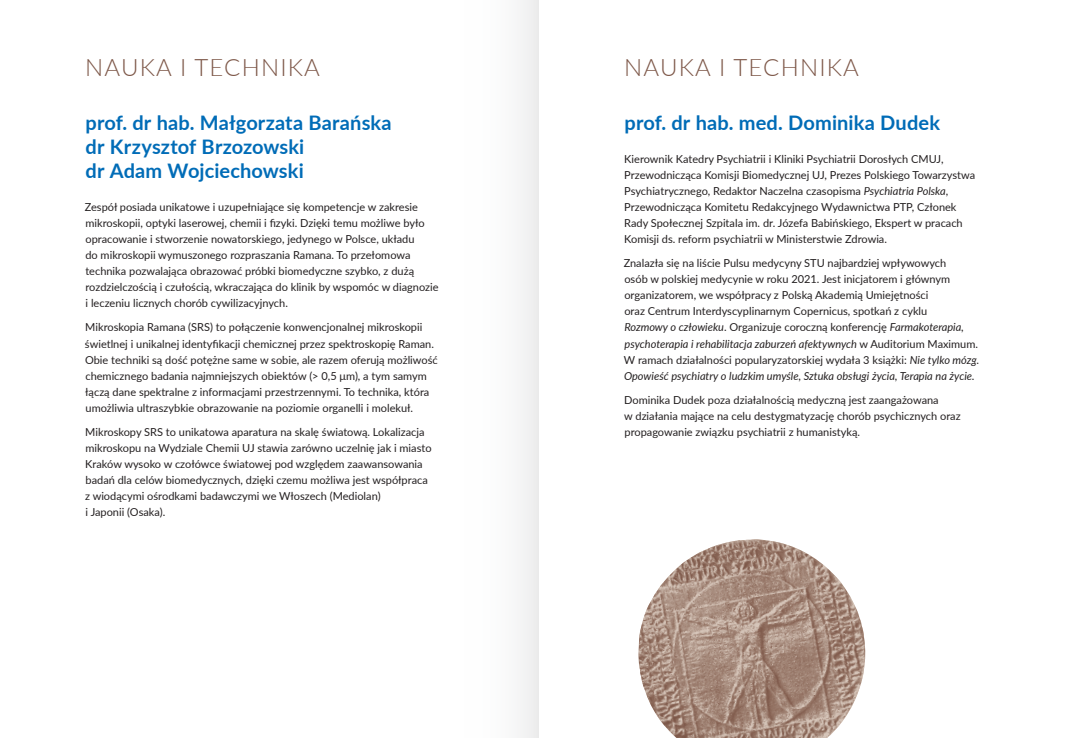
<style>
.page{position:relative;width:1078px;height:738px;background:#fff}
.page>*{position:absolute;margin:0;border:0;box-sizing:border-box;transform-origin:0 0}
.t1{font:300 24px "Lato";letter-spacing:.05em;color:#7d5748}
.t2{font:700 20px/24px "Lato";letter-spacing:.01em;color:#006cb7}
.t3{font:11px/16px "Lato";color:#231f20}
.s1{font-style:italic}
</style>
<div class="page">
<img style="left:638px;top:539px;width:227px;height:198px">
<div style="left:454px;top:0;width:85px;height:737px;background:linear-gradient(to right,#fff,#f0f0f1)"></div>
<h1 class="t1" style="left:85px;top:51px;width:236px">NAUKA I TECHNIKA</h1>
<h1 class="t1" style="left:624px;top:51px;width:236px">NAUKA I TECHNIKA</h1>
<h2 class="t2" style="left:624px;top:109px;width:317px">prof. dr hab. med. Dominika Dudek</h2>
<p class="t3" style="left:624px;top:150px;width:352px">Kierownik Katedry Psychiatrii i Kliniki Psychiatrii Dorosłych CMUJ, Przewodnicząca Komisji Biomedycznej UJ, Prezes Polskiego Towarzystwa Psychiatrycznego, Redaktor Naczelna czasopisma <span class="s1">Psychiatria Polska</span>, Przewodnicząca Komitetu Redakcyjnego Wydawnictwa PTP, Członek Rady Społecznej Szpitala im. dr. Józefa Babińskiego, Ekspert w pracach Komisji ds. reform psychiatrii w Ministerstwie Zdrowia.</p>
<p class="t3" style="left:623px;top:255px;width:357px">Znalazła się na liście Pulsu medycyny STU najbardziej wpływowych<br>osób w polskiej medycynie w roku 2021. Jest inicjatorem i głównym organizatorem, we współpracy z Polską Akademią Umiejętności<br>oraz Centrum Interdyscyplinarnym Copernicus, spotkań z cyklu<br><span class="s1">Rozmowy o człowieku</span>. Organizuje coroczną konferencję <span class="s1">Farmakoterapia, psychoterapia i rehabilitacja zaburzeń afektywnych</span> w Auditorium Maximum.<br>W ramach działalności popularyzatorskiej wydała 3 książki: <span class="s1">Nie tylko mózg.<br>Opowieść psychiatry o ludzkim umyśle, Sztuka obsługi życia, Terapia na życie.</span></p>
<p class="t3" style="left:624px;top:391px;width:338px">Dominika Dudek poza działalnością medyczną jest zaangażowana<br>w działania mające na celu destygmatyzację chorób psychicznych oraz propagowanie związku psychiatrii z humanistyką.</p>
<h2 class="t2" style="left:85px;top:109px;width:307px">prof. dr hab. Małgorzata Barańska dr Krzysztof Brzozowski<br>dr Adam Wojciechowski</h2>
<p class="t3" style="left:85px;top:198px;width:355px">Zespół posiada unikatowe i uzupełniające się kompetencje w zakresie mikroskopii, optyki laserowej, chemii i fizyki. Dzięki temu możliwe było opracowanie i stworzenie nowatorskiego, jedynego w Polsce, układu<br>do mikroskopii wymuszonego rozpraszania Ramana. To przełomowa technika pozwalająca obrazować próbki biomedyczne szybko, z dużą rozdzielczością i czułością, wkraczająca do klinik by wspomóc w diagnozie i leczeniu licznych chorób cywilizacyjnych.</p>
<p class="t3" style="left:85px;top:319px;width:354px">Mikroskopia Ramana (SRS) to połączenie konwencjonalnej mikroskopii świetlnej i unikalnej identyfikacji chemicznej przez spektroskopię Raman.<br>Obie techniki są dość potężne same w sobie, ale razem oferują możliwość chemicznego badania najmniejszych obiektów (&gt; 0,5 μm), a tym samym łączą dane spektralne z informacjami przestrzennymi. To technika, która umożliwia ultraszybkie obrazowanie na poziomie organelli i molekuł.</p>
<p class="t3" style="left:85px;top:423px;width:348px">Mikroskopy SRS to unikatowa aparatura na skalę światową. Lokalizacja mikroskopu na Wydziale Chemii UJ stawia zarówno uczelnię jak i miasto Kraków wysoko w czołówce światowej pod względem zaawansowania badań dla celów biomedycznych, dzięki czemu możliwa jest współpraca z wiodącymi ośrodkami badawczymi we Włoszech (Mediolan)<br>i Japonii (Osaka).</p>
</div>
